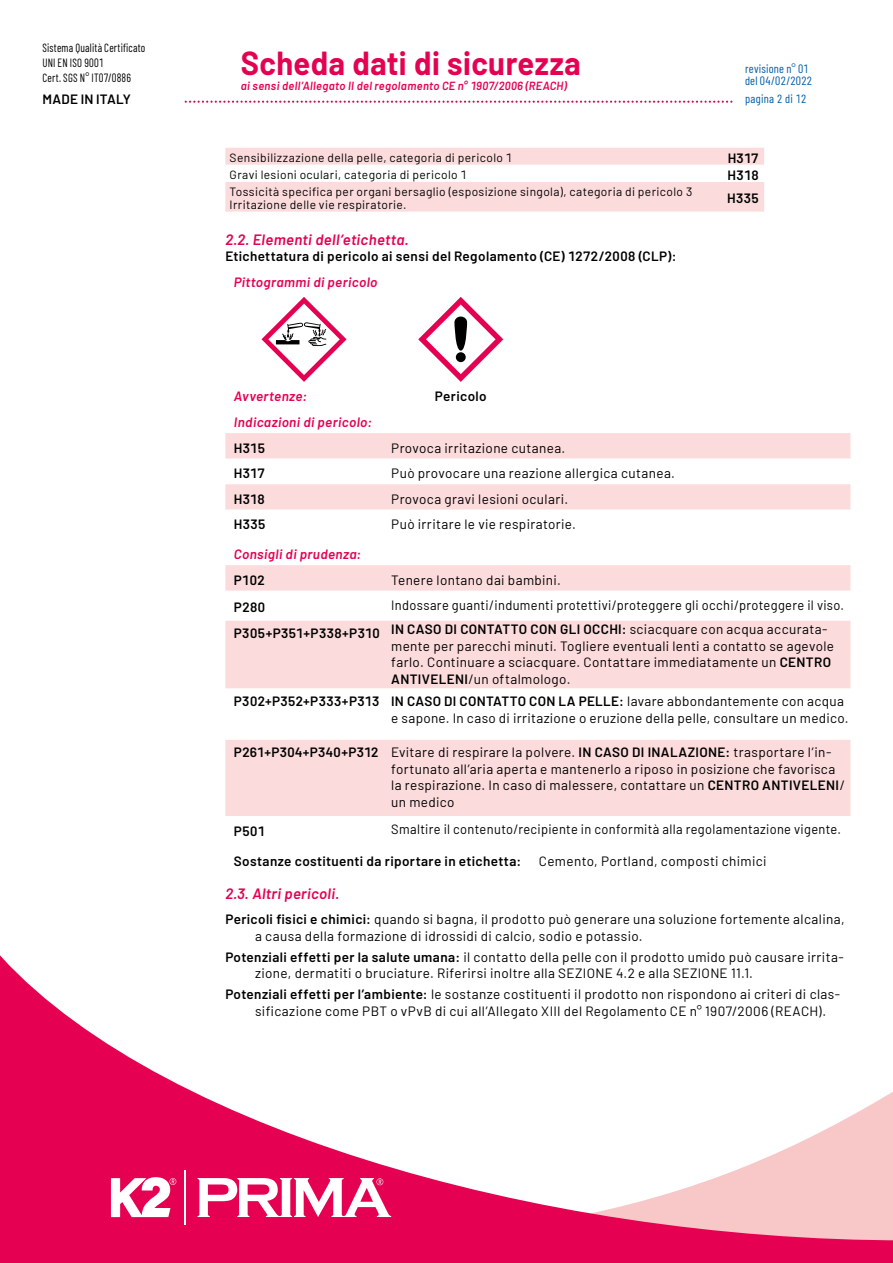
<style>
.page{position:relative;width:893px;height:1263px;background:#fff}
.page>*{position:absolute;margin:0;border:0;box-sizing:border-box;transform-origin:0 0}
.t1{font:700 32.55px "Barlow";letter-spacing:.015em;color:#e50051;scale:.95 1}
.t2{font:italic 600 15px "Barlow";letter-spacing:.02em;color:#e50051}
.t3{font:13.5px/16.5px "Barlow";letter-spacing:.025em;color:#000}
.t4{font:13.5px/24.2px "Barlow";letter-spacing:.025em;color:#000;scale:.95 1}
.t5{font:600 13.5px "Barlow";letter-spacing:.025em;color:#000}
.t6{font:italic 600 13.5px "Barlow";letter-spacing:.03em;color:#e50051}
.t7{font:12px/13.5px "Barlow";letter-spacing:.03em;color:#000}
.t8{font:12px/15px "Barlow Condensed";letter-spacing:.02em;color:#000;scale:.9 1}
.t9{font:12px/12px "Barlow Condensed";letter-spacing:.02em;color:#005ea9}
.t10{font:italic 600 11.85px "Barlow";letter-spacing:.03em;color:#e50051;scale:.95 1}
.s1{font-weight:600}
</style>
<div class="page">
<svg style="left:0;top:955px;width:893px;height:308px"></svg>
<hr style="left:184px;top:1170px;width:2px;height:54px;background:#fff">
<svg style="left:198px;top:1178px;width:193px;height:39px"></svg>
<svg style="left:111px;top:1177px;width:65px;height:40px"></svg>
<svg style="left:185px;top:101px;width:547px;height:2px"></svg>
<svg style="left:225px;top:148px;width:539px;height:64px"></svg>
<div style="left:225px;top:433px;width:625px;height:26px;background:#fbdbdb"></div>
<svg style="left:225px;top:484px;width:625px;height:332px;fill:#fbdbdb"></svg>
<svg style="left:225px;top:510px;width:625px;height:25px"></svg>
<svg style="left:261px;top:297px;width:86px;height:85px"></svg>
<svg style="left:418px;top:297px;width:85px;height:85px"></svg>
<div style="left:456px;top:352px;width:10px;height:10px;background:#000;border-radius:50%"></div>
<svg style="left:454px;top:317px;width:13px;height:34px"></svg>
<p class="t8" style="left:43px;top:40px;width:116px">Sistema Qualità Certificato<br>UNI EN ISO 9001<br>Cert. SGS N° IT07/0886</p>
<h1 class="t1" style="left:241px;top:39px;width:359px">Scheda dati di sicurezza</h1>
<p class="t10" style="left:241px;top:77px;width:345px">ai sensi dell’Allegato II del regolamento CE n° 1907/2006 (REACH)</p>
<p class="t5" style="left:43px;top:89px;width:90px">MADE IN ITALY</p>
<p class="t9" style="left:745px;top:61px;width:69px">revisione n° 01 del 04/02/2022</p>
<p class="t9" style="left:745px;top:92px;width:63px">pagina 2 di 12</p>
<p class="t7" style="left:230px;top:150px;width:284px">Sensibilizzazione della pelle, categoria di pericolo 1</p>
<p class="t5" style="left:728px;top:148px;width:32px">H317</p>
<p class="t7" style="left:230px;top:167px;width:239px">Gravi lesioni oculari, categoria di pericolo 1</p>
<p class="t5" style="left:728px;top:165px;width:32px">H318</p>
<p class="t7" style="left:230px;top:184px;width:464px">Tossicità specifica per organi bersaglio (esposizione singola), categoria di pericolo 3<br>Irritazione delle vie respiratorie.</p>
<p class="t5" style="left:727px;top:189px;width:33px">H335</p>
<p class="t2" style="left:225px;top:228px;width:185px">2.2. Elementi dell’etichetta.</p>
<p class="t5" style="left:225px;top:246px;width:453px">Etichettatura di pericolo ai sensi del Regolamento (CE) 1272/2008 (CLP):</p>
<p class="t6" style="left:234px;top:272px;width:145px">Pittogrammi di pericolo</p>
<p class="t6" style="left:234px;top:387px;width:75px">Avvertenze:</p>
<p class="t5" style="left:435px;top:387px;width:53px">Pericolo</p>
<p class="t6" style="left:234px;top:412px;width:140px">Indicazioni di pericolo:</p>
<p class="t5" style="left:234px;top:438px;width:33px">H315</p>
<p class="t3" style="left:391px;top:438px;width:176px">Provoca irritazione cutanea.</p>
<p class="t5" style="left:234px;top:463px;width:32px">H317</p>
<p class="t3" style="left:391px;top:464px;width:285px">Può provocare una reazione allergica cutanea.</p>
<p class="t5" style="left:234px;top:489px;width:32px">H318</p>
<p class="t3" style="left:391px;top:489px;width:178px">Provoca gravi lesioni oculari.</p>
<p class="t5" style="left:234px;top:514px;width:33px">H335</p>
<p class="t3" style="left:391px;top:515px;width:186px">Può irritare le vie respiratorie.</p>
<p class="t6" style="left:234px;top:544px;width:129px">Consigli di prudenza:</p>
<p class="t5" style="left:234px;top:570px;width:32px">P102</p>
<p class="t3" style="left:391px;top:571px;width:171px">Tenere lontano dai bambini.</p>
<p class="t5" style="left:234px;top:598px;width:33px">P280</p>
<p class="t4" style="left:234px;top:592px;width:644px;text-indent:157px">Indossare guanti/indumenti protettivi/proteggere gli occhi/proteggere il viso.<br><span class="s1">P305+P351+P338+P310 IN CASO DI CONTATTO CON GLI OCCHI:</span> sciacquare con acqua accurata-</p>
<p class="t3" style="left:391px;top:637px;width:444px">mente per parecchi minuti. Togliere eventuali lenti a contatto se agevole farlo. Continuare a sciacquare. Contattare immediatamente un <span class="s1">CENTRO<br>ANTIVELENI</span>/un oftalmologo.</p>
<p class="t3" style="left:391px;top:692px;width:459px;text-indent:-157px"><span class="s1">P302+P352+P333+P313 IN CASO DI CONTATTO CON LA PELLE:</span> lavare abbondantemente con acqua e sapone. In caso di irritazione o eruzione della pelle, consultare un medico.</p>
<p class="t3" style="left:391px;top:743px;width:455px;text-indent:-157px"><span class="s1">P261+P304+P340+P312</span> Evitare di respirare la polvere. <span class="s1">IN CASO DI INALAZIONE:</span> trasportare l’in&shy;fortunato all’aria aperta e mantenerlo a riposo in posizione che favorisca la respirazione. In caso di malessere, contattare un <span class="s1">CENTRO ANTIVELENI</span>/ un medico</p>
<p class="t5" style="left:234px;top:821px;width:33px">P501</p>
<p class="t4" style="left:391px;top:815px;width:475px">Smaltire il contenuto/recipiente in conformità alla regolamentazione vigente.</p>
<p class="t5" style="left:234px;top:851px;width:289px">Sostanze costituenti da riportare in etichetta:</p>
<p class="t3" style="left:539px;top:851px;width:229px">Cemento, Portland, composti chimici</p>
<p class="t2" style="left:225px;top:882px;width:116px">2.3. Altri pericoli.</p>
<p class="t3" style="left:255px;top:910px;width:591px;text-indent:-30px"><span class="s1">Pericoli fisici e chimici:</span> quando si bagna, il prodotto può generare una soluzione fortemente alcalina, a causa della formazione di idrossidi di calcio, sodio e potassio.</p>
<p class="t3" style="left:255px;top:947px;width:590px;text-indent:-30px"><span class="s1">Potenziali effetti per la salute umana:</span> il contatto della pelle con il prodotto umido può causare irrita&shy;zione, dermatiti o bruciature. Riferirsi inoltre alla SEZIONE 4.2 e alla SEZIONE 11.1.</p>
<p class="t3" style="left:255px;top:985px;width:587px;text-indent:-30px"><span class="s1">Potenziali effetti per l’ambiente:</span> le sostanze costituenti il prodotto non rispondono ai criteri di clas&shy;sificazione come PBT o vPvB di cui all’Allegato XIII del Regolamento CE n° 1907/2006 (REACH).</p>
</div>
